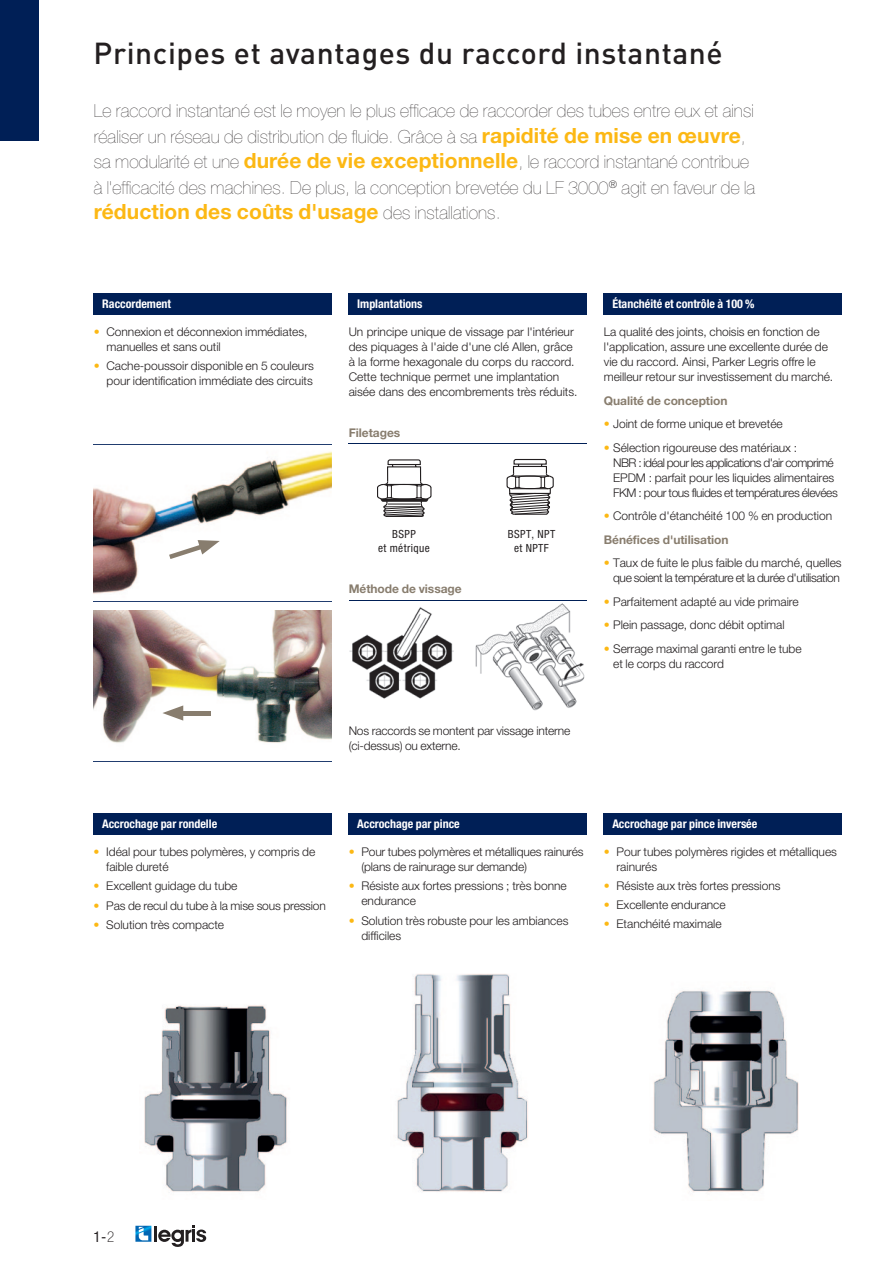
<style>
.page{position:relative;width:893px;height:1263px;background:#fff}
.page>*{position:absolute;margin:0;border:0;box-sizing:border-box;transform-origin:0 0}
.t1{font:500 30px "DINOT";letter-spacing:.02em;color:#231f20}
.t2{font:700 21px "Helvetica Neue LT Std";letter-spacing:.005em;color:#fcb814}
.t3{font:200 18px/25.5px "Helvetica Neue LT Std";letter-spacing:.005em;color:#231f20}
.t4{font:condensed 15px "Helvetica Neue LT Std";color:#231f20}
.t5{font:300 12px/15px "Helvetica Neue LT Std";letter-spacing:-.005em;color:#231f20}
.t6{font:300 12px/15px "Helvetica Neue LT Std";letter-spacing:-.035em;color:#231f20}
.t7{font:700 condensed 12px "Helvetica Neue LT Std";color:#fff}
.t8{font:700 12px "Helvetica Neue LT Std";letter-spacing:-.005em;color:#887d6e}
.t9{font:condensed 11.25px/13.5px "Helvetica Neue LT Std";letter-spacing:.04em;color:#231f20;text-align:center}
.s1{font-weight:700;font-size:21px;color:#fcb814}
.s2{font-weight:200;font-size:18px;color:#231f20}
.s3{color:#fcb814}
.s4{font-weight:700;color:#887d6e}
.s5{font-weight:100}
</style>
<div class="page">
<svg style="left:135px;top:1226px;width:16px;height:16px"></svg>
<hr style="left:154px;top:1226px;width:3px;height:16px;background:#231f20">
<svg style="left:158px;top:1225px;width:48px;height:22px"></svg>
<img style="left:94px;top:444px;width:238px;height:150px">
<img style="left:94px;top:610px;width:238px;height:133px">
<svg style="left:169px;top:540px;width:51px;height:19px"></svg>
<hr style="left:175px;top:711px;width:35px;height:4px;background:#887d6e">
<svg style="left:162px;top:705px;width:21px;height:16px"></svg>
<svg style="left:377px;top:459px;width:55px;height:58px"></svg>
<svg style="left:506px;top:458px;width:48px;height:57px"></svg>
<img style="left:144px;top:1005px;width:144px;height:187px">
<img style="left:397px;top:974px;width:131px;height:218px">
<img style="left:653px;top:990px;width:146px;height:202px">
<img style="left:349px;top:600px;width:238px;height:111px">
<div style="left:0;top:0;width:38px;height:140px;background:#001f56"></div>
<hr style="left:349px;top:443px;width:238px;height:1px;background:#001f56">
<hr style="left:349px;top:600px;width:237px;height:1px;background:#001f56">
<div style="left:94px;top:293px;width:238px;height:22px;background:#001f56"></div>
<div style="left:94px;top:813px;width:238px;height:22px;background:#001f56"></div>
<div style="left:604px;top:813px;width:238px;height:21px;background:#001f56"></div>
<div style="left:349px;top:813px;width:238px;height:22px;background:#001f56"></div>
<div style="left:604px;top:293px;width:238px;height:22px;background:#001f56"></div>
<div style="left:349px;top:293px;width:238px;height:22px;background:#001f56"></div>
<hr style="left:93px;top:444px;width:238px;height:1px;background:#213d6f">
<hr style="left:94px;top:601px;width:238px;height:1px;background:#213d6f">
<hr style="left:94px;top:761px;width:238px;height:1px;background:#213d6f">
<h1 class="t1" style="left:94px;top:32px;width:631px">Principes et avantages du raccord instantané</h1>
<p class="t3" style="left:94px;top:98px;width:663px">Le raccord instantané est le moyen le plus efficace de raccorder des tubes entre eux et ainsi réaliser un réseau de distribution de fluide. Grâce à sa <span class="s1">rapidité de mise en œuvre</span>, sa modularité et une <span class="s1">durée de vie exceptionnelle</span>, le raccord instantané contribue à l'efficacité des machines. De plus, la conception brevetée du LF 3000<sup>®</sup> agit en faveur de la</p>
<h2 class="t2" style="left:94px;top:199px;width:408px">réduction des coûts d'usage <span class="s2">des installations.</span></h2>
<p class="t7" style="left:102px;top:297px;width:70px">Raccordement</p>
<p class="t5" style="left:107px;top:324px;width:202px;text-indent:-13px"><span class="s3">•</span> Connexion et déconnexion immédiates, manuelles et sans outil</p>
<p class="t5" style="left:94px;top:358px;width:222px;text-align:right"><span class="s3">•</span> Cache-poussoir disponible en 5 couleurs pour identification immédiate des circuits</p>
<p class="t7" style="left:357px;top:297px;width:67px">Implantations</p>
<p class="t5" style="left:349px;top:324px;width:230px">Un principe unique de vissage par l'intérieur des piquages à l'aide d'une clé Allen, grâce à la forme hexagonale du corps du raccord.<br>Cette technique permet une implantation aisée dans des encombrements très réduits.</p>
<p class="t8" style="left:349px;top:425px;width:53px">Filetages</p>
<p class="t9" style="left:378px;top:527px;width:53px">BSPP<br>et métrique</p>
<p class="t8" style="left:349px;top:582px;width:115px">Méthode de vissage</p>
<p class="t9" style="left:508px;top:527px;width:49px">BSPT, NPT et NPTF</p>
<p class="t5" style="left:349px;top:723px;width:223px">Nos raccords se montent par vissage interne (ci-dessus) ou externe.</p>
<p class="t7" style="left:612px;top:297px;width:144px">étanchéité et contrôle à 100 %</p>
<p class="t5" style="left:604px;top:324px;width:231px">La qualité des joints, choisis en fonction de l'application, assure une excellente durée de vie du raccord. Ainsi, Parker Legris offre le meilleur retour sur investissement du marché.</p>
<p class="t8" style="left:604px;top:393px;width:125px">Qualité de conception</p>
<p class="t5" style="left:604px;top:416px;width:180px"><span class="s3">•</span> Joint de forme unique et brevetée</p>
<p class="t6" style="left:613px;top:439px;width:226px;text-indent:-9px"><span class="s3">•</span> Sélection rigoureuse des matériaux :<br>NBR : idéal pour les applications d'air comprimé EPDM : parfait pour les liquides alimentaires FKM : pour tous fluides et températures élevées</p>
<p class="t5" style="left:604px;top:504px;width:230px;line-height:23.5px"><span class="s3">•</span> Contrôle d'étanchéité 100 % en production<br><span class="s4">Bénéfices d'utilisation</span></p>
<p class="t6" style="left:604px;top:555px;width:239px;text-align:right"><span class="s3">•</span> Taux de fuite le plus faible du marché, quelles que soient la température et la durée d'utilisation</p>
<p class="t5" style="left:604px;top:594px;width:197px"><span class="s3">•</span> Parfaitement adapté au vide primaire</p>
<p class="t5" style="left:604px;top:617px;width:182px"><span class="s3">•</span> Plein passage, donc débit optimal</p>
<p class="t5" style="left:613px;top:641px;width:190px;text-indent:-9px"><span class="s3">•</span> Serrage maximal garanti entre le tube et le corps du raccord</p>
<p class="t7" style="left:102px;top:817px;width:117px">Accrochage par rondelle</p>
<p class="t5" style="left:106px;top:844px;width:210px;text-indent:-13px"><span class="s3">•</span> Idéal pour tubes polymères, y compris de faible dureté</p>
<p class="t5" style="left:94px;top:878px;width:145px"><span class="s3">•</span> Excellent guidage du tube</p>
<p class="t5" style="left:94px;top:897px;width:234px"><span class="s3">•</span> Pas de recul du tube à la mise sous pression</p>
<p class="t5" style="left:94px;top:917px;width:132px"><span class="s3">•</span> Solution très compacte</p>
<p class="t7" style="left:357px;top:817px;width:104px">Accrochage par pince</p>
<p class="t5" style="left:361px;top:844px;width:224px;text-indent:-13px"><span class="s3">•</span> Pour tubes polymères et métalliques rainurés (plans de rainurage sur demande)</p>
<p class="t5" style="left:361px;top:878px;width:207px;text-indent:-13px"><span class="s3">•</span> Résiste aux fortes pressions ; très bonne endurance</p>
<p class="t5" style="left:361px;top:912px;width:208px;text-indent:-13px"><span class="s3">•</span> Solution très robuste pour les ambiances difficiles</p>
<p class="t7" style="left:612px;top:816px;width:147px">Accrochage par pince inversée</p>
<p class="t5" style="left:617px;top:844px;width:222px;text-indent:-13px"><span class="s3">•</span> Pour tubes polymères rigides et métalliques rainurés</p>
<p class="t5" style="left:604px;top:878px;width:178px"><span class="s3">•</span> Résiste aux très fortes pressions</p>
<p class="t5" style="left:604px;top:897px;width:123px"><span class="s3">•</span> Excellente endurance</p>
<p class="t5" style="left:604px;top:916px;width:119px"><span class="s3">•</span> Etanchéité maximale</p>
<p class="t4" style="left:94px;top:1228px;width:22px">1-<span class="s5">2</span></p>
</div>
